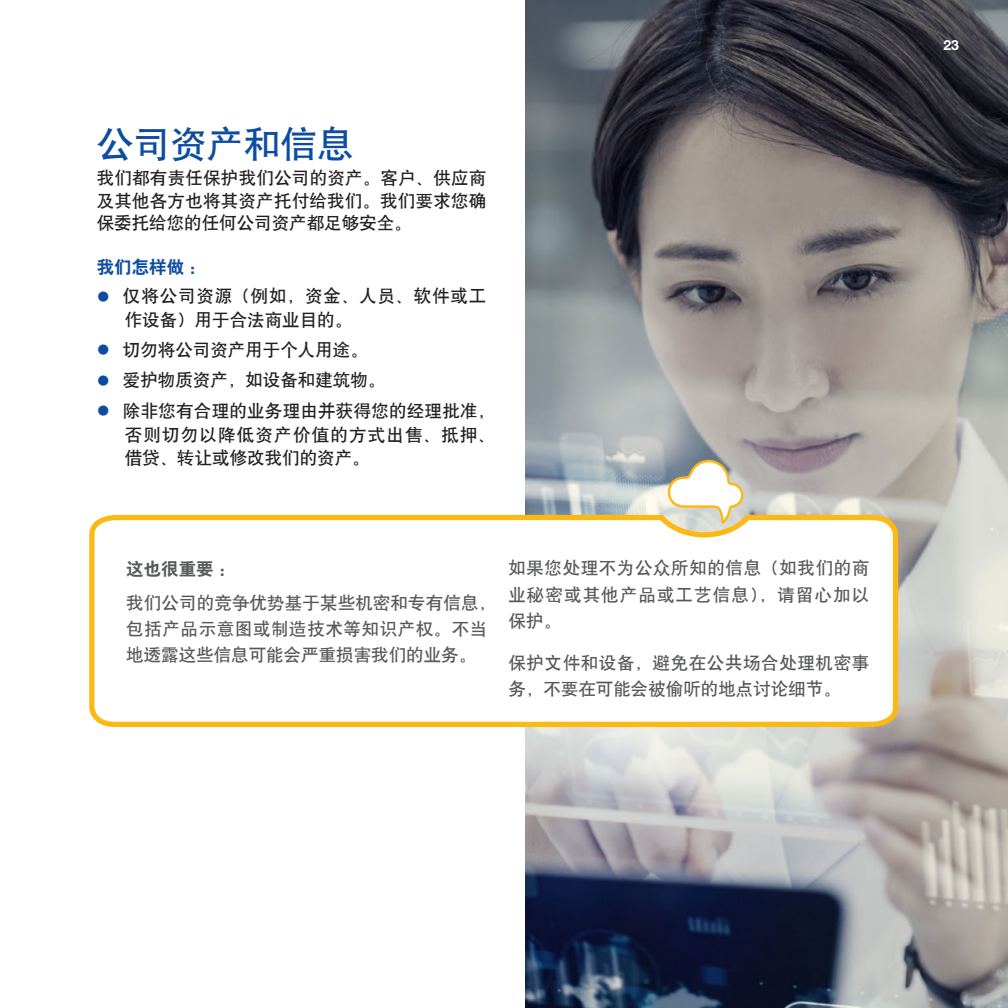
<style>
.page{position:relative;width:1008px;height:1008px;background:#fff}
.page>*{position:absolute;margin:0;border:0;box-sizing:border-box;transform-origin:0 0}
.t1{font:36.75px "H Yb 1 gj";color:#0d4da1}
.t2{font:17.5px/22.8px "H Yb 1 gj";letter-spacing:.015em;color:#231f20;text-align:justify}
.t3{font:17.5px/26.2px "H Yb 1 gj";letter-spacing:.035em;color:#57585a;text-align:justify}
.t4{font:17.5px/26.2px "H Yb 1 gj";letter-spacing:.005em;color:#57585a}
.t5{font:17.5px/24.2px "H Yb 1 gj";letter-spacing:.05em;color:#231f20}
.t6{font:17.5px "H Yb 2 gj";color:#0d4da1}
.t7{font:17.5px "H Yb 2 gj";color:#57585a}
.t8{font:700 14px "Helvetica Neue LT Pro";color:#fff}
.s1{color:#0d4da1}
</style>
<div class="page">
<hr style="left:0;top:0;width:1px;height:1008px;background:#0d4da1">
<img style="left:525px;top:0;width:483px;height:1008px">
<svg style="left:89px;top:512px;width:812px;height:218px"></svg>
<svg style="left:667px;top:459px;width:77px;height:65px"></svg>
<h1 class="t1" style="left:97px;top:125px;width:259px">公司资产和信息</h1>
<p class="t2" style="left:97px;top:166px;width:391px">我们都有责任保护我们公司的资产。客户、供应商及其他各方也将其资产托付给我们。我们要求您确保委托给您的任何公司资产都足够安全。</p>
<p class="t6" style="left:97px;top:258px;width:111px">我们怎样做：</p>
<p class="t5" style="left:125px;top:284px;width:363px;text-indent:-28px"><span class="s1">●</span> 仅将公司资源（例如，资金、人员、软件或工作设备）用于合法商业目的。</p>
<p class="t2" style="left:97px;top:338px;width:273px"><span class="s1">●</span> 切勿将公司资产用于个人用途。</p>
<p class="t2" style="left:97px;top:369px;width:290px"><span class="s1">●</span> 爱护物质资产，如设备和建筑物。</p>
<p class="t2" style="left:125px;top:399px;width:372px;line-height:23.4px;text-indent:-28px"><span class="s1">●</span> 除非您有合理的业务理由并获得您的经理批准，否则切勿以降低资产价值的方式出售、抵押、借贷、转让或修改我们的资产。</p>
<p class="t7" style="left:126px;top:560px;width:111px">这也很重要：</p>
<p class="t4" style="left:126px;top:589px;width:371px">我们公司的竞争优势基于某些机密和专有信息，包括产品示意图或制造技术等知识产权。不当地透露这些信息可能会严重损害我们的业务。</p>
<p class="t3" style="left:508px;top:555px;width:363px">如果您处理不为公众所知的信息（如我们的商业秘密或其他产品或工艺信息），请留心加以保护。</p>
<p class="t3" style="left:508px;top:650px;width:363px">保护文件和设备，避免在公共场合处理机密事务，不要在可能会被偷听的地点讨论细节。</p>
<p class="t8" style="left:943px;top:36px;width:17px">23</p>
</div>
